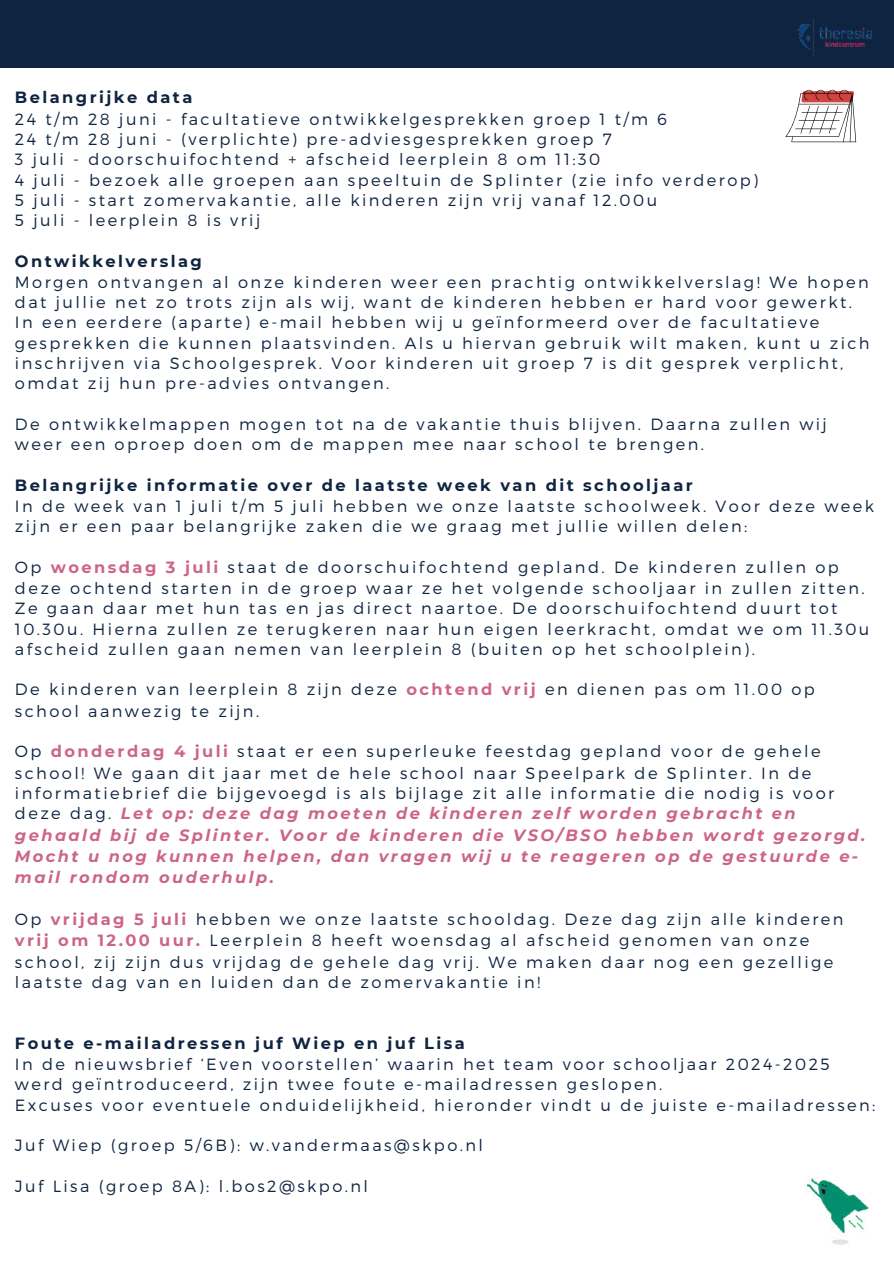
<style>
.page{position:relative;width:894px;height:1264px;background:#fff}
.page>*{position:absolute;margin:0;border:0;box-sizing:border-box;transform-origin:0 0}
.t1{font:300 16.2px/20.2px "Montserrat";letter-spacing:.15em;color:#0f2440}
.t2{font:italic 700 16.2px/21px "Montserrat";letter-spacing:.15em;color:#cd6584}
.t3{font:700 16.2px "Montserrat";letter-spacing:.15em;color:#0f2440}
.s1{font-weight:700;color:#cd6584}
.s2{font-weight:300;font-style:normal;color:#0f2440}
.s3{font-style:normal}
</style>
<div class="page">
<div style="left:0;top:0;width:893px;height:67px;background:#0f2440"></div>
<img style="left:797px;top:18px;width:74px;height:38px">
<img style="left:807px;top:1178px;width:62px;height:67px">
<svg style="left:785px;top:89px;width:70px;height:53px"></svg>
<p class="t3" style="left:15px;top:88px;width:179px">Belangrijke data</p>
<p class="t1" style="left:15px;top:108px;width:744px">24 t/m 28 juni - facultatieve ontwikkelgesprekken groep 1 t/m 6<br>24 t/m 28 juni - (verplichte) pre-adviesgesprekken groep 7<br>3 juli - doorschuifochtend + afscheid leerplein 8 om 11:30<br>4 juli - bezoek alle groepen aan speeltuin de Splinter (zie info verderop)<br>5 juli - start zomervakantie, alle kinderen zijn vrij vanaf 12.00u<br>5 juli - leerplein 8 is vrij</p>
<p class="t3" style="left:15px;top:251px;width:188px">Ontwikkelverslag</p>
<p class="t1" style="left:15px;top:271px;width:856px">Morgen ontvangen al onze kinderen weer een prachtig ontwikkelverslag! We hopen dat jullie net zo trots zijn als wij, want de kinderen hebben er hard voor gewerkt.<br>In een eerdere (aparte) e-mail hebben wij u geïnformeerd over de facultatieve gesprekken die kunnen plaatsvinden. Als u hiervan gebruik wilt maken, kunt u zich inschrijven via Schoolgesprek. Voor kinderen uit groep 7 is dit gesprek verplicht, omdat zij hun pre-advies ontvangen.</p>
<p class="t1" style="left:15px;top:413px;width:813px">De ontwikkelmappen mogen tot na de vakantie thuis blijven. Daarna zullen wij weer een oproep doen om de mappen mee naar school te brengen.</p>
<p class="t3" style="left:15px;top:475px;width:679px">Belangrijke informatie over de laatste week van dit schooljaar</p>
<p class="t1" style="left:15px;top:495px;width:860px">In de week van 1 juli t/m 5 juli hebben we onze laatste schoolweek. Voor deze week zijn er een paar belangrijke zaken die we graag met jullie willen delen:</p>
<p class="t1" style="left:15px;top:556px;width:855px">Op <span class="s1">woensdag 3 juli</span> staat de doorschuifochtend gepland. De kinderen zullen op deze ochtend starten in de groep waar ze het volgende schooljaar in zullen zitten.<br>Ze gaan daar met hun tas en jas direct naartoe. De doorschuifochtend duurt tot 10.30u. Hierna zullen ze terugkeren naar hun eigen leerkracht, omdat we om 11.30u afscheid zullen gaan nemen van leerplein 8 (buiten op het schoolplein).</p>
<p class="t1" style="left:15px;top:678px;width:801px;line-height:21.3px">De kinderen van leerplein 8 zijn deze <span class="s1">ochtend vrij</span> en dienen pas om 11.00 op school aanwezig te zijn.</p>
<p class="t2" style="left:15px;top:741px;width:851px"><span class="s2">Op</span> <span class="s3">donderdag 4 juli</span> <span class="s2">staat er een superleuke feestdag gepland voor de gehele school! We gaan dit jaar met de hele school naar Speelpark de Splinter. In de informatiebrief die bijgevoegd is als bijlage zit alle informatie die nodig is voor deze dag.</span> Let op: deze dag moeten de kinderen zelf worden gebracht en gehaald bij de Splinter. Voor de kinderen die VSO/BSO hebben wordt gezorgd.<br>Mocht u nog kunnen helpen, dan vragen wij u te reageren op de gestuurde e&shy;mail rondom ouderhulp.</p>
<p class="t1" style="left:15px;top:907px;width:830px;line-height:21px">Op <span class="s1">vrijdag 5 juli</span> hebben we onze laatste schooldag. Deze dag zijn alle kinderen <span class="s1">vrij om 12.00 uur.</span> Leerplein 8 heeft woensdag al afscheid genomen van onze school, zij zijn dus vrijdag de gehele dag vrij. We maken daar nog een gezellige laatste dag van en luiden dan de zomervakantie in!</p>
<p class="t3" style="left:15px;top:1033px;width:451px">Foute e-mailadressen juf Wiep en juf Lisa</p>
<p class="t1" style="left:15px;top:1053px;width:861px">In de nieuwsbrief ‘Even voorstellen’ waarin het team voor schooljaar 2024-2025 werd geïntroduceerd, zijn twee foute e-mailadressen geslopen.<br>Excuses voor eventuele onduidelijkheid, hieronder vindt u de juiste e-mailadressen:</p>
<p class="t1" style="left:15px;top:1134px;width:469px">Juf Wiep (groep 5/6B): w.vandermaas@skpo.nl</p>
<p class="t1" style="left:15px;top:1174px;width:354px">Juf Lisa (groep 8A): l.bos2@skpo.nl</p>
</div>
